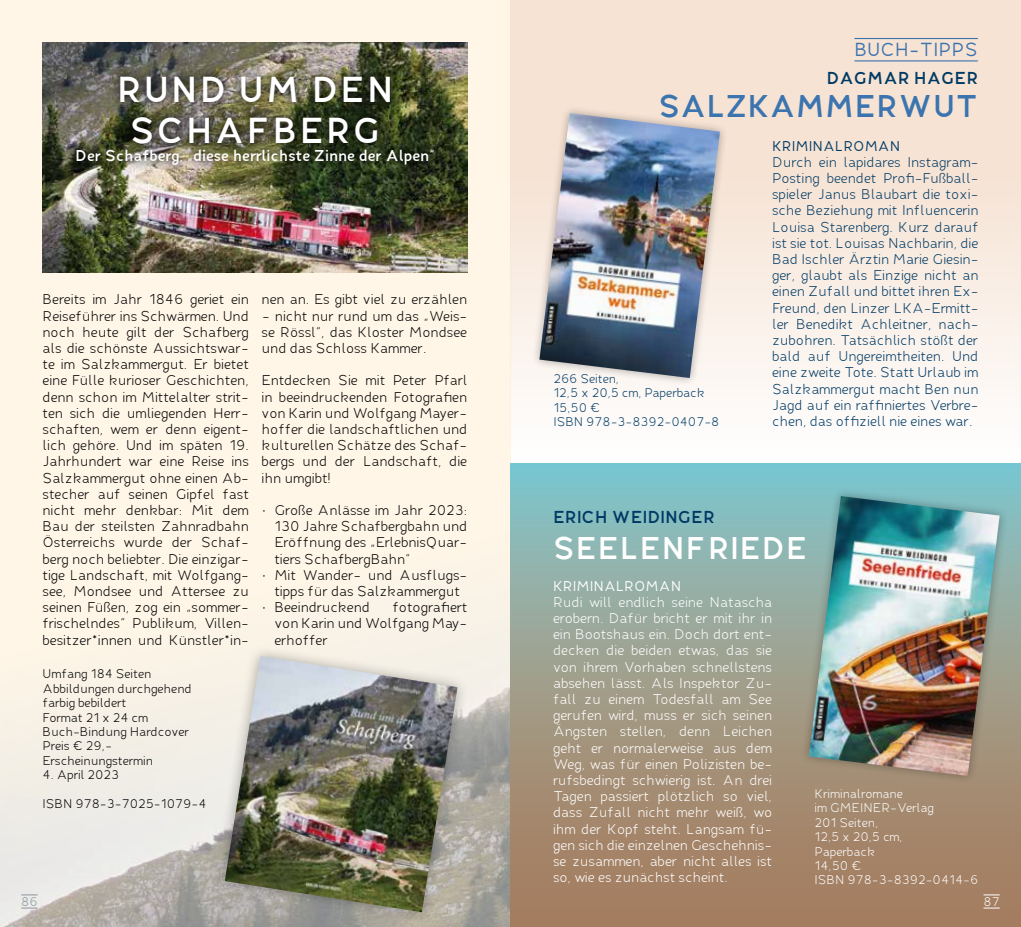
<style>
.page{position:relative;width:1021px;height:927px;background:#fff}
.page>*{position:absolute;margin:0;border:0;box-sizing:border-box;transform-origin:0 0}
.t1{font:600 34.5px/41.4px "Fibon Neue";letter-spacing:.05em;color:#fff;text-align:center}
.t2{font:600 30px "Fibon Neue";color:#3c74af}
.t3{font:600 30px "Fibon Neue";letter-spacing:.02em;color:#fff}
.t4{font:18px "Fibon Neue";color:#3c74af}
.t5{font:600 16.5px "Fibon Neue";color:#003a64}
.t6{font:600 15px "Fibon Neue";color:#fff}
.t7{font:300 13.5px/16.2px "Fibon Neue";color:#000;text-align:justify}
.t8{font:300 13.5px/16.2px "Fibon Neue";color:#fff;text-align:justify}
.t9{font:300 13.5px/16.2px "Fibon Neue";color:#003a64;text-align:justify}
.t10{font:13.5px "Fibon Neue";color:#fff}
.t11{font:13.5px "Fibon Neue";color:#003a64}
.t12{font:300 12px/14.4px "Fibon Neue";color:#000}
.t13{font:300 12px/14.4px "Fibon Neue";color:#fff}
.t14{font:300 12px/14.4px "Fibon Neue";color:#003a64}
.t15{font:300 12px "Fibon Neue";color:#8a959c}
</style>
<div class="page">
<div style="left:0;top:0;width:510px;height:927px;background:#fff6e7"></div>
<img style="left:0;top:656px;width:510px;height:271px">
<img style="left:43px;top:43px;width:425px;height:230px">
<div style="left:213px;top:644px;width:256px;height:280px;background:#000;opacity:.3"></div>
<img style="left:225px;top:656px;width:232px;height:256px">
<img style="left:68px;top:67px;width:374px;height:107px">
<svg style="left:510px;top:463px;width:510px;height:464px;background:#9b9a89"></svg>
<div style="left:510px;top:0;width:510px;height:463px;background:linear-gradient(to bottom,#f4dcca,#fdfbf9)"></div>
<div style="left:800px;top:487px;width:208px;height:297px;background:#000;opacity:.3"></div>
<img style="left:808px;top:496px;width:191px;height:280px">
<div style="left:531px;top:105px;width:197px;height:281px;background:#000;opacity:.3"></div>
<img style="left:539px;top:113px;width:181px;height:265px">
<hr style="left:854px;top:38px;width:123px;height:1px;background:#3c74af">
<hr style="left:854px;top:60px;width:123px;height:1px;background:#3c74af">
<svg style="left:983px;top:895px;width:16px;height:1px"></svg>
<svg style="left:983px;top:908px;width:16px;height:1px"></svg>
<svg style="left:21px;top:895px;width:17px;height:1px"></svg>
<svg style="left:21px;top:908px;width:17px;height:1px"></svg>
<h1 class="t1" style="left:117px;top:69px;width:278px">RUND UM DEN<br>SCHAFBERG</h1>
<p class="t6" style="left:75px;top:146px;width:361px">Der Schafberg, „diese herrlichste Zinne der Alpen“</p>
<p class="t7" style="left:43px;top:291px;width:208px">Bereits im Jahr 1846 geriet ein Reiseführer ins Schwärmen. Und noch heute gilt der Schafberg als die schönste Aussichtswar&shy;te im Salzkammergut. Er bietet eine Fülle kurioser Geschichten, denn schon im Mittelalter strit&shy;ten sich die umliegenden Herr&shy;schaften, wem er denn eigent&shy;lich gehöre. Und im späten 19.<br>Jahrhundert war eine Reise ins Salzkammergut ohne einen Ab&shy;stecher auf seinen Gipfel fast nicht mehr denkbar: Mit dem Bau der steilsten Zahnradbahn Österreichs wurde der Schaf&shy;berg noch beliebter. Die einzigar&shy;tige Landschaft, mit Wolfgang&shy;see, Mondsee und Attersee zu seinen Füßen, zog ein „sommer&shy;frischelndes“ Publikum, Villen&shy;besitzer*innen und Künstler*in-</p>
<p class="t7" style="left:262px;top:291px;width:207px">nen an. Es gibt viel zu erzählen</p>
<p class="t7" style="left:262px;top:307px;width:207px">– nicht nur rund um das „Weis&shy;se Rössl“, das Kloster Mondsee und das Schloss Kammer.</p>
<p class="t7" style="left:262px;top:372px;width:207px">Entdecken Sie mit Peter Pfarl in beeindruckenden Fotografien von Karin und Wolfgang Mayer&shy;hoffer die landschaftlichen und kulturellen Schätze des Schaf&shy;bergs und der Landschaft, die ihn umgibt!</p>
<p class="t7" style="left:274px;top:502px;width:194px;text-indent:-13px">• Große Anlässe im Jahr 2023:<br>130 Jahre Schafbergbahn und Eröffnung des „ErlebnisQuar&shy;tiers SchafbergBahn“</p>
<p class="t7" style="left:262px;top:567px;width:207px;text-align:center">• Mit Wander- und Ausflugs&shy;tipps für das Salzkammergut</p>
<p class="t7" style="left:262px;top:599px;width:110px">• Beeindruckend</p>
<p class="t7" style="left:274px;top:599px;width:194px;text-indent:118px">fotografiert von Karin und Wolfgang May&shy;erhoffer</p>
<p class="t12" style="left:43px;top:667px;width:151px">Umfang 184 Seiten<br>Abbildungen durchgehend farbig bebildert<br>Format 21 x 24 cm<br>Buch-Bindung Hardcover<br>Preis € 29,–<br>Erscheinungstermin</p>
<p class="t12" style="left:43px;top:768px;width:78px">4. April 2023</p>
<p class="t12" style="left:43px;top:796px;width:165px">ISBN 978-3-7025-1079-4</p>
<h3 class="t4" style="left:854px;top:38px;width:125px">BUCH-TIPPS</h3>
<p class="t5" style="left:826px;top:67px;width:153px">DAGMAR HAGER</p>
<h2 class="t2" style="left:658px;top:86px;width:321px">SALZKAMMERWUT</h2>
<p class="t14" style="left:553px;top:371px;width:168px">266 Seiten,<br>12,5 x 20,5 cm, Paperback<br>15,50 €<br>ISBN 978-3-8392-0407-8</p>
<p class="t11" style="left:772px;top:137px;width:130px">KRIMINALROMAN</p>
<p class="t9" style="left:772px;top:154px;width:208px">Durch ein lapidares Instagram-Posting beendet Profi-Fußball&shy;spieler Janus Blaubart die toxi&shy;sche Beziehung mit Influencerin Louisa Starenberg. Kurz darauf ist sie tot. Louisas Nachbarin, die Bad Ischler Ärztin Marie Giesin&shy;ger, glaubt als Einzige nicht an einen Zufall und bittet ihren Ex-Freund, den Linzer LKA-Ermitt&shy;ler Benedikt Achleitner, nach&shy;zubohren. Tatsächlich stößt der bald auf Ungereimtheiten. Und eine zweite Tote. Statt Urlaub im Salzkammergut macht Ben nun Jagd auf ein raffiniertes Verbre&shy;chen, das offiziell nie eines war.</p>
<p class="t5" style="left:553px;top:507px;width:164px">ERICH WEIDINGER</p>
<h2 class="t3" style="left:553px;top:529px;width:256px">SEELENFRIEDE</h2>
<p class="t10" style="left:553px;top:577px;width:130px">KRIMINALROMAN</p>
<p class="t8" style="left:553px;top:594px;width:221px">Rudi will endlich seine Natascha erobern. Dafür bricht er mit ihr in ein Bootshaus ein. Doch dort ent&shy;decken die beiden etwas, das sie von ihrem Vorhaben schnellstens absehen lässt. Als Inspektor Zu&shy;fall zu einem Todesfall am See gerufen wird, muss er sich seinen Ängsten stellen, denn Leichen geht er normalerweise aus dem Weg, was für einen Polizisten be&shy;rufsbedingt schwierig ist. An drei Tagen passiert plötzlich so viel, dass Zufall nicht mehr weiß, wo ihm der Kopf steht. Langsam fü&shy;gen sich die einzelnen Geschehnis&shy;se zusammen, aber nicht alles ist so, wie es zunächst scheint.</p>
<p class="t13" style="left:814px;top:786px;width:165px">Kriminalromane<br>im GMEINER-Verlag<br>201 Seiten,<br>12,5 x 20,5 cm,<br>Paperback<br>14,50 €<br>ISBN 978-3-8392-0414-6</p>
<p class="t15" style="left:21px;top:894px;width:18px">86</p>
<p class="t13" style="left:983px;top:894px;width:18px">87</p>
</div>
